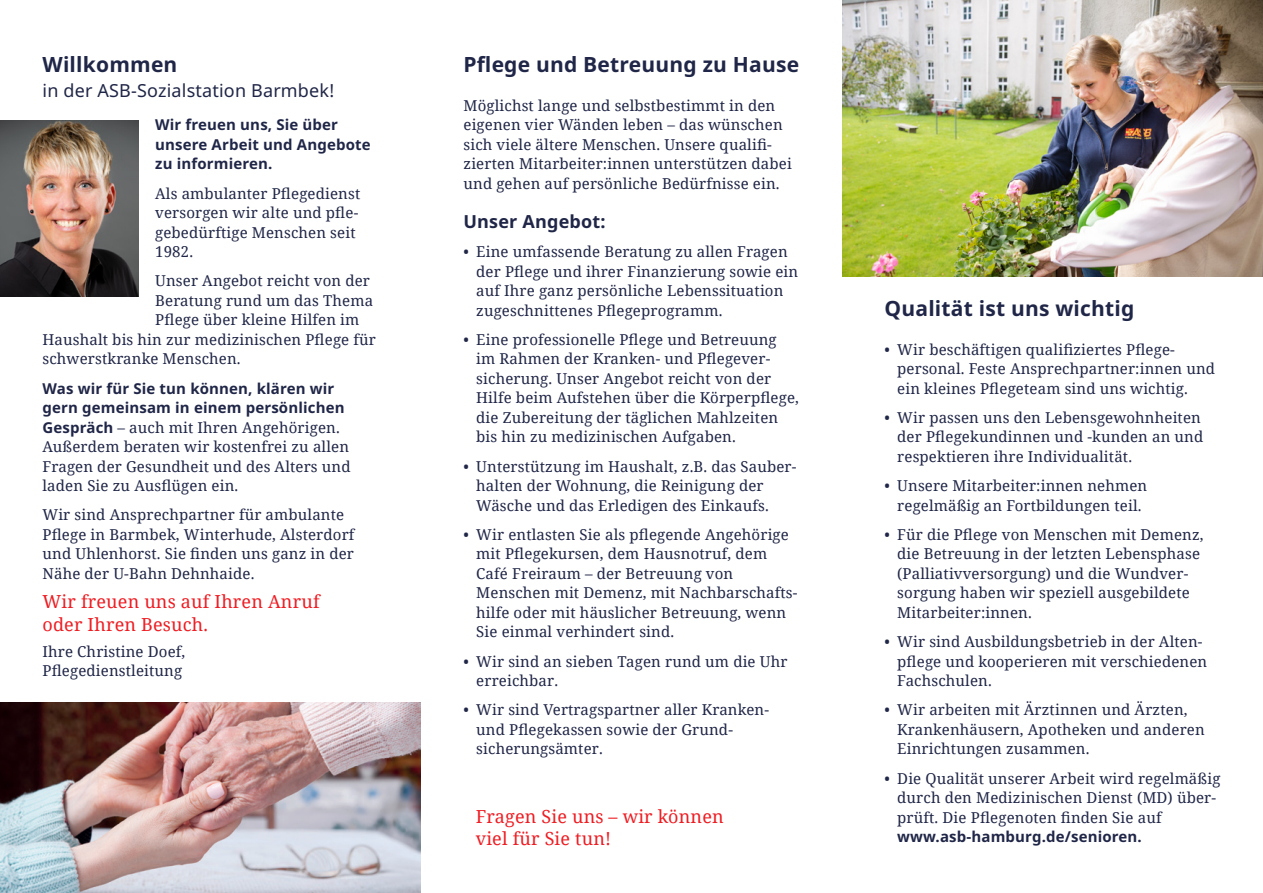
<style>
.page{position:relative;width:1263px;height:893px;background:#fff}
.page>*{position:absolute;margin:0;border:0;box-sizing:border-box;transform-origin:0 0}
.Headline-Bold-14_Pt{font:700 21px "Noto Sans";letter-spacing:.01em;color:#202647}
.Zitat_Hervorhebung_R{font:18px/22.5px "Noto Serif";letter-spacing:.01em;color:#ee1d23}
.Headline-Bold-14_Pt-2{font:18px "Noto Sans";letter-spacing:.01em;color:#202647}
.t1{font:700 18px "Noto Sans";letter-spacing:.01em;color:#202647}
.Fließtext-Serif_10_p{font:15px/19.5px "Noto Serif";letter-spacing:.01em;color:#202647}
.Fließtext-Serif_10_p-2{font:700 15px/19.5px "Noto Sans";letter-spacing:.01em;color:#202647}
.s1{font-family:"Noto Sans";font-weight:700}
</style>
<div class="page">
<img style="left:842px;top:0;width:421px;height:277px">
<img style="left:0;top:121px;width:138px;height:175px">
<img style="left:0;top:702px;width:421px;height:191px">
<p class="Headline-Bold-14_Pt" style="left:43px;top:52px;width:136px">Willkommen</p>
<p class="Headline-Bold-14_Pt-2" style="left:43px;top:81px;width:293px">in der ASB-Sozialstation Barmbek!</p>
<p class="Fließtext-Serif_10_p-2" style="left:155px;top:115px;width:217px">Wir freuen uns, Sie über unsere Arbeit und Angebote zu informieren.</p>
<p class="Fließtext-Serif_10_p" style="left:155px;top:183px;width:207px">Als ambulanter Pflegedienst versorgen wir alte und pfle&shy;gebedürftige Menschen seit<br>1982.</p>
<p class="Fließtext-Serif_10_p" style="left:155px;top:271px;width:216px">Unser Angebot reicht von der</p>
<p class="Fließtext-Serif_10_p" style="left:155px;top:290px;width:219px">Beratung rund um das Thema</p>
<p class="Fließtext-Serif_10_p" style="left:155px;top:310px;width:206px">Pflege über kleine Hilfen im</p>
<p class="Fließtext-Serif_10_p" style="left:43px;top:329px;width:335px">Haushalt bis hin zur medizinischen Pflege für</p>
<p class="Fließtext-Serif_10_p" style="left:43px;top:349px;width:200px">schwerstkranke Menschen.</p>
<p class="Fließtext-Serif_10_p" style="left:43px;top:378px;width:310px"><span class="s1">Was wir für Sie tun können, klären wir gern gemeinsam in einem persönlichen Gespräch</span> – auch mit Ihren Angehörigen.<br>Außerdem beraten wir kostenfrei zu allen Fragen der Gesundheit und des Alters und laden Sie zu Ausflügen ein.</p>
<p class="Fließtext-Serif_10_p" style="left:43px;top:505px;width:313px">Wir sind Ansprechpartner für ambulante Pflege in Barmbek, Winterhude, Alsterdorf und Uhlenhorst. Sie finden uns ganz in der Nähe der U-Bahn Dehnhaide.</p>
<p class="Zitat_Hervorhebung_R" style="left:43px;top:590px;width:279px">Wir freuen uns auf Ihren Anruf oder Ihren Besuch.</p>
<p class="Fließtext-Serif_10_p" style="left:43px;top:641px;width:144px">Ihre Christine Doef,<br>Pflegedienstleitung</p>
<h1 class="Headline-Bold-14_Pt" style="left:463px;top:52px;width:337px">Pflege und Betreuung zu Hause</h1>
<p class="Fließtext-Serif_10_p" style="left:463px;top:95px;width:330px">Möglichst lange und selbstbestimmt in den eigenen vier Wänden leben – das wünschen sich viele ältere Menschen. Unsere qualifi&shy;zierten Mitarbeiter:innen unterstützen dabei und gehen auf persönliche Bedürfnisse ein.</p>
<p class="t1" style="left:463px;top:211px;width:143px">Unser Angebot:</p>
<p class="Fließtext-Serif_10_p" style="left:476px;top:241px;width:323px;text-indent:-13px">• Eine umfassende Beratung zu allen Fragen der Pflege und ihrer Finanzierung sowie ein auf Ihre ganz persönliche Lebenssituation zugeschnittenes Pflegeprogramm.</p>
<p class="Fließtext-Serif_10_p" style="left:476px;top:329px;width:324px;text-indent:-13px">• Eine professionelle Pflege und Betreuung im Rahmen der Kranken- und Pflegever&shy;sicherung. Unser Angebot reicht von der Hilfe beim Aufstehen über die Körperpflege, die Zubereitung der täglichen Mahlzeiten bis hin zu medizinischen Aufgaben.</p>
<p class="Fließtext-Serif_10_p" style="left:476px;top:456px;width:322px;text-indent:-13px">• Unterstützung im Haushalt, z.B. das Sauber&shy;halten der Wohnung, die Reinigung der<br>Wäsche und das Erledigen des Einkaufs.</p>
<p class="Fließtext-Serif_10_p" style="left:476px;top:524px;width:323px;text-indent:-13px">• Wir entlasten Sie als pflegende Angehörige mit Pflegekursen, dem Hausnotruf, dem Café Freiraum – der Betreuung von Menschen mit Demenz, mit Nachbarschafts&shy;hilfe oder mit häuslicher Betreuung, wenn Sie einmal verhindert sind.</p>
<p class="Fließtext-Serif_10_p" style="left:476px;top:651px;width:313px;text-indent:-13px">• Wir sind an sieben Tagen rund um die Uhr erreichbar.</p>
<p class="Fließtext-Serif_10_p" style="left:476px;top:700px;width:294px;text-indent:-13px">• Wir sind Vertragspartner aller Kranken&shy;und Pflegekassen sowie der Grund&shy;sicherungsämter.</p>
<p class="Zitat_Hervorhebung_R" style="left:476px;top:804px;width:249px">Fragen Sie uns – wir können viel für Sie tun!</p>
<h1 class="Headline-Bold-14_Pt" style="left:884px;top:296px;width:251px">Qualität ist uns wichtig</h1>
<p class="Fließtext-Serif_10_p" style="left:897px;top:339px;width:319px;text-indent:-13px">• Wir beschäftigen qualifiziertes Pflege&shy;personal. Feste Ansprechpartner:innen und ein kleines Pflegeteam sind uns wichtig.</p>
<p class="Fließtext-Serif_10_p" style="left:897px;top:407px;width:307px;text-indent:-13px">• Wir passen uns den Lebensgewohnheiten der Pflegekundinnen und -kunden an und respektieren ihre Individualität.</p>
<p class="Fließtext-Serif_10_p" style="left:884px;top:475px;width:264px;text-align:center">• Unsere Mitarbeiter:innen nehmen regelmäßig an Fortbildungen teil.</p>
<p class="Fließtext-Serif_10_p" style="left:897px;top:524px;width:308px;text-indent:-13px">• Für die Pflege von Menschen mit Demenz, die Betreuung in der letzten Lebensphase (Palliativversorgung) und die Wundver&shy;sorgung haben wir speziell ausgebildete Mitarbeiter:innen.</p>
<p class="Fließtext-Serif_10_p" style="left:897px;top:631px;width:311px;text-indent:-13px">• Wir sind Ausbildungsbetrieb in der Alten&shy;pflege und kooperieren mit verschiedenen<br>Fachschulen.</p>
<p class="Fließtext-Serif_10_p" style="left:897px;top:700px;width:309px;text-indent:-13px">• Wir arbeiten mit Ärztinnen und Ärzten,<br>Krankenhäusern, Apotheken und anderen<br>Einrichtungen zusammen.</p>
<p class="Fließtext-Serif_10_p" style="left:897px;top:768px;width:325px;text-indent:-13px">• Die Qualität unserer Arbeit wird regelmäßig durch den Medizinischen Dienst (MD) über&shy;prüft. Die Pflegenoten finden Sie auf</p>
<p class="Fließtext-Serif_10_p-2" style="left:897px;top:827px;width:246px">www.asb-hamburg.de/senioren.</p>
</div>
